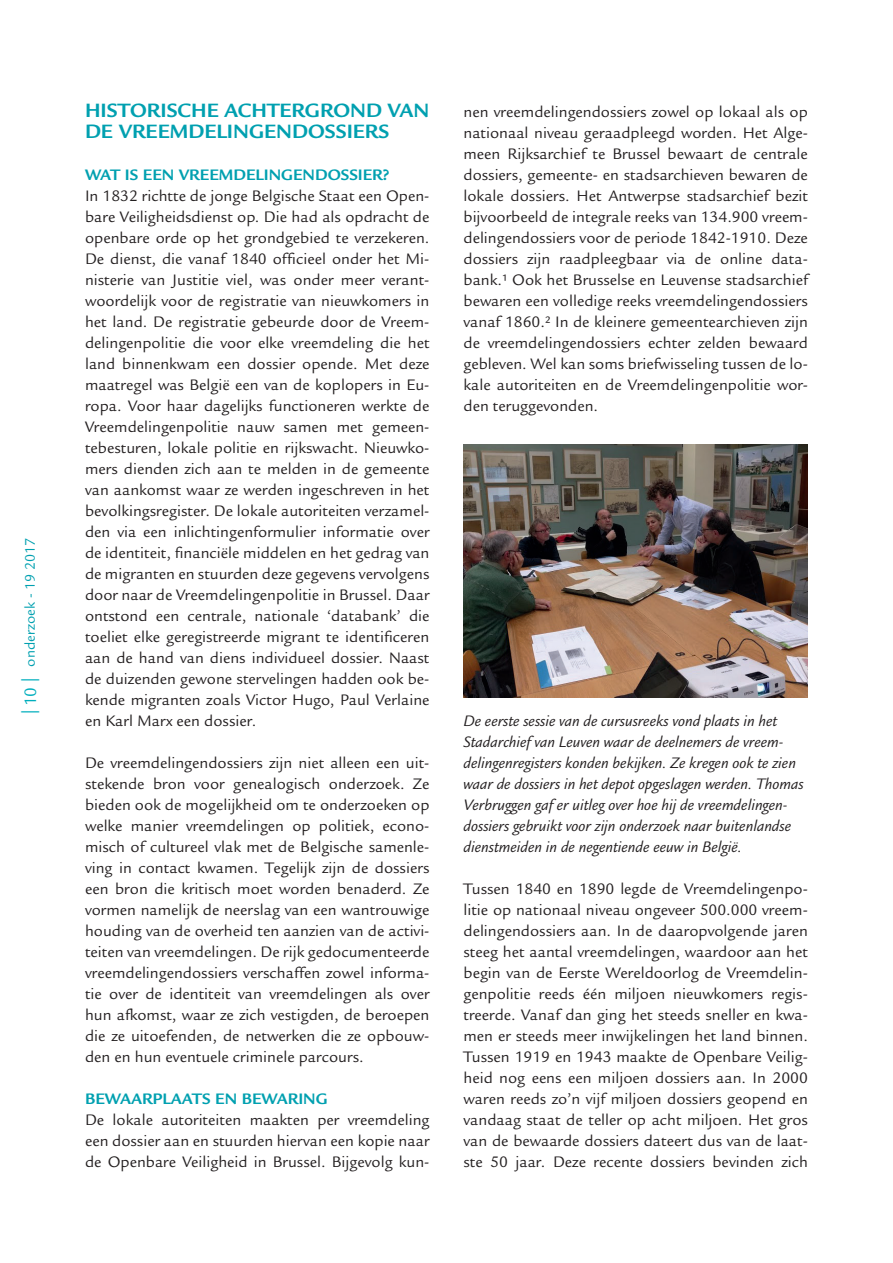
<style>
.page{position:relative;width:893px;height:1263px;background:#fff}
.page>*{position:absolute;margin:0;border:0;box-sizing:border-box;transform-origin:0 0}
.Tussentitel{font:700 21px/21px "Legacy Sans Std";color:#00a0b0}
.Tekst{font:16.5px/21px "Legacy Sans Std";color:#231f20;text-align:justify}
.t1{font:italic 16.5px/21px "Legacy Sans Std";color:#231f20}
.Tekst-2{font:700 16.5px "Legacy Sans Std";color:#00a0b0}
.t2{font:15px "Legacy Sans Std";color:#00a0b0}
.s1{font-family:"Myriad Pro";font-size:18px;color:#00aebd}
.s2{font-size:18px;color:#00aebd}
</style>
<div class="page">
<img style="left:463px;top:444px;width:345px;height:254px">
<p class="t2" style="left:22px;top:714px;width:178px;rotate:-90deg"><span class="s1">|</span> <span class="s2">10</span> <span class="s1">|</span> onderzoek - 19 2017</p>
<p class="Tussentitel" style="left:85px;top:100px;width:346px">HISTORISCHE ACHTERGROND VAN<br>DE VREEMDELINGENDOSSIERS</p>
<p class="Tekst-2" style="left:85px;top:165px;width:306px">WAT IS EEN VREEMDELINGENDOSSIER?</p>
<p class="Tekst" style="left:85px;top:185px;width:346px">In 1832 richtte de jonge Belgische Staat een Open&shy;bare Veiligheidsdienst op. Die had als opdracht de openbare orde op het grondgebied te verzekeren.<br>De dienst, die vanaf 1840 officieel onder het Mi&shy;nisterie van Justitie viel, was onder meer verant&shy;woordelijk voor de registratie van nieuwkomers in het land. De registratie gebeurde door de Vreem&shy;delingenpolitie die voor elke vreemdeling die het land binnenkwam een dossier opende. Met deze maatregel was België een van de koplopers in Eu&shy;ropa. Voor haar dagelijks functioneren werkte de Vreemdelingenpolitie nauw samen met gemeen&shy;tebesturen, lokale politie en rijkswacht. Nieuwko&shy;mers dienden zich aan te melden in de gemeente van aankomst waar ze werden ingeschreven in het bevolkingsregister. De lokale autoriteiten verzamel&shy;den via een inlichtingenformulier informatie over de identiteit, financiële middelen en het gedrag van de migranten en stuurden deze gegevens vervolgens door naar de Vreemdelingenpolitie in Brussel. Daar ontstond een centrale, nationale ‘databank’ die toeliet elke geregistreerde migrant te identificeren aan de hand van diens individueel dossier. Naast de duizenden gewone stervelingen hadden ook be&shy;kende migranten zoals Victor Hugo, Paul Verlaine en Karl Marx een dossier.</p>
<p class="Tekst" style="left:85px;top:752px;width:346px">De vreemdelingendossiers zijn niet alleen een uit&shy;stekende bron voor genealogisch onderzoek. Ze bieden ook de mogelijkheid om te onderzoeken op welke manier vreemdelingen op politiek, econo&shy;misch of cultureel vlak met de Belgische samenle&shy;ving in contact kwamen. Tegelijk zijn de dossiers een bron die kritisch moet worden benaderd. Ze vormen namelijk de neerslag van een wantrouwige houding van de overheid ten aanzien van de activi&shy;teiten van vreemdelingen. De rijk gedocumenteerde vreemdelingendossiers verschaffen zowel informa&shy;tie over de identiteit van vreemdelingen als over hun afkomst, waar ze zich vestigden, de beroepen die ze uitoefenden, de netwerken die ze opbouw&shy;den en hun eventuele criminele parcours.</p>
<p class="Tekst-2" style="left:85px;top:1089px;width:244px">BEWAARPLAATS EN BEWARING</p>
<p class="Tekst" style="left:85px;top:1109px;width:346px">De lokale autoriteiten maakten per vreemdeling een dossier aan en stuurden hiervan een kopie naar de Openbare Veiligheid in Brussel. Bijgevolg kun-</p>
<p class="Tekst" style="left:463px;top:101px;width:346px">nen vreemdelingendossiers zowel op lokaal als op nationaal niveau geraadpleegd worden. Het Alge&shy;meen Rijksarchief te Brussel bewaart de centrale dossiers, gemeente- en stadsarchieven bewaren de lokale dossiers. Het Antwerpse stadsarchief bezit bijvoorbeeld de integrale reeks van 134.900 vreem&shy;delingendossiers voor de periode 1842-1910. Deze dossiers zijn raadpleegbaar via de online data&shy;bank.¹ Ook het Brusselse en Leuvense stadsarchief bewaren een volledige reeks vreemdelingendossiers vanaf 1860.² In de kleinere gemeentearchieven zijn de vreemdelingendossiers echter zelden bewaard gebleven. Wel kan soms briefwisseling tussen de lo&shy;kale autoriteiten en de Vreemdelingenpolitie wor&shy;den teruggevonden.</p>
<p class="t1" style="left:463px;top:711px;width:342px">De eerste sessie van de cursusreeks vond plaats in het Stadarchief van Leuven waar de deelnemers de vreem&shy;delingenregisters konden bekijken. Ze kregen ook te zien waar de dossiers in het depot opgeslagen werden. Thomas Verbruggen gaf er uitleg over hoe hij de vreemdelingen&shy;dossiers gebruikt voor zijn onderzoek naar buitenlandse dienstmeiden in de negentiende eeuw in België.</p>
<p class="Tekst" style="left:463px;top:878px;width:346px">Tussen 1840 en 1890 legde de Vreemdelingenpo&shy;litie op nationaal niveau ongeveer 500.000 vreem&shy;delingendossiers aan. In de daaropvolgende jaren steeg het aantal vreemdelingen, waardoor aan het begin van de Eerste Wereldoorlog de Vreemdelin&shy;genpolitie reeds één miljoen nieuwkomers regis&shy;treerde. Vanaf dan ging het steeds sneller en kwa&shy;men er steeds meer inwijkelingen het land binnen.<br>Tussen 1919 en 1943 maakte de Openbare Veilig&shy;heid nog eens een miljoen dossiers aan. In 2000 waren reeds zo’n vijf miljoen dossiers geopend en vandaag staat de teller op acht miljoen. Het gros van de bewaarde dossiers dateert dus van de laat&shy;ste 50 jaar. Deze recente dossiers bevinden zich</p>
</div>
